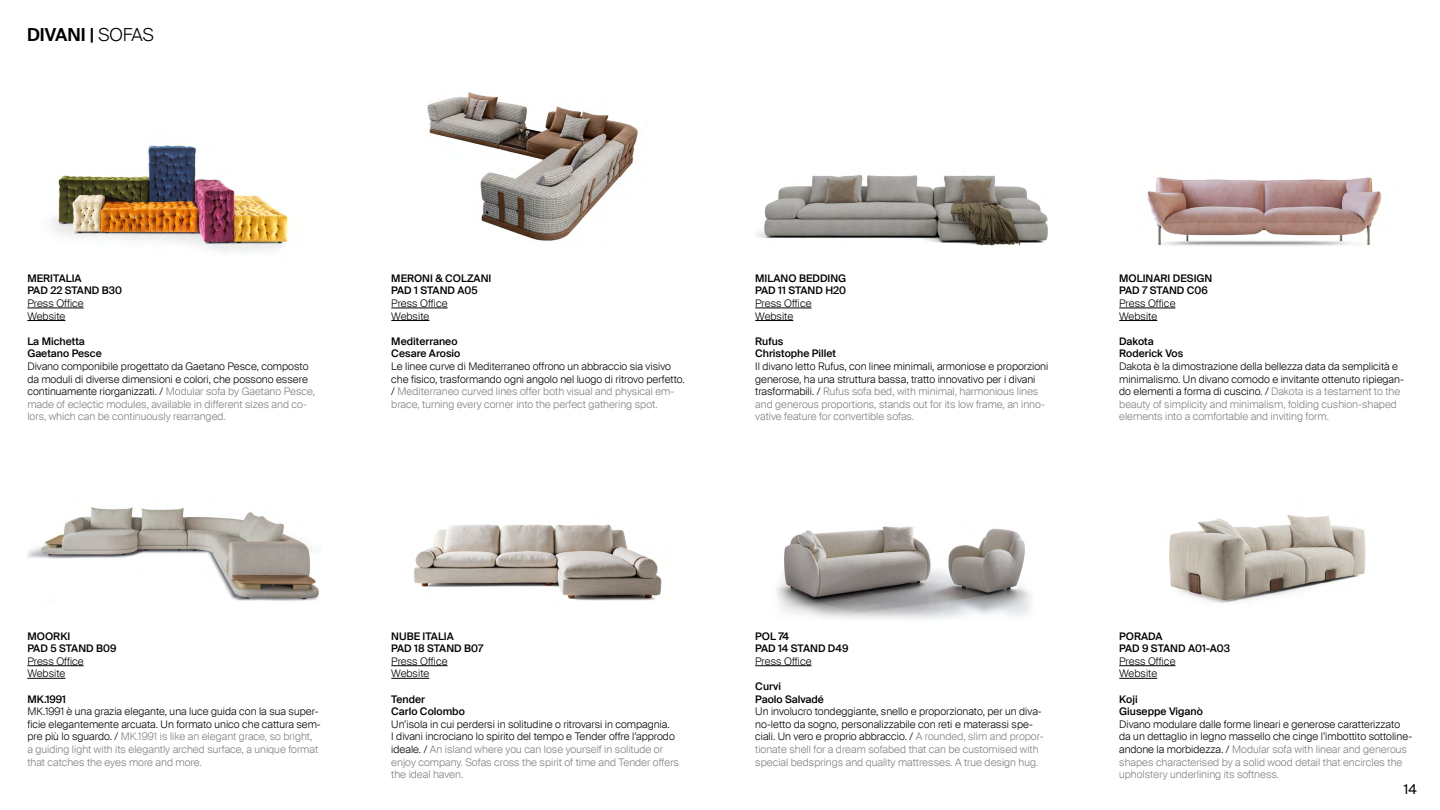
<style>
.page{position:relative;width:1440px;height:810px;background:#fff}
.page>*{position:absolute;margin:0;border:0;box-sizing:border-box;transform-origin:0 0}
.t1{font:600 18px "Suisse Intl";color:#000}
.t2{font:13.5px "Suisse Intl";color:#000}
.t3{font:300 10.5px/12.6px "Suisse Intl";color:#000}
.t4{font:500 10.5px/12.6px "Suisse Intl";color:#000}
.s1{font-weight:300}
.s2{color:#808080}
</style>
<div class="page">
<img style="left:427px;top:92px;width:211px;height:149px">
<hr style="left:391px;top:308px;width:57px;height:1px;background:#000">
<hr style="left:391px;top:320px;width:38px;height:1px;background:#000">
<img style="left:756px;top:174px;width:292px;height:72px">
<hr style="left:755px;top:308px;width:57px;height:1px;background:#000">
<hr style="left:755px;top:320px;width:38px;height:1px;background:#000">
<img style="left:1147px;top:177px;width:235px;height:69px">
<hr style="left:1119px;top:308px;width:57px;height:1px;background:#000">
<hr style="left:1119px;top:320px;width:38px;height:1px;background:#000">
<img style="left:51px;top:145px;width:237px;height:107px">
<hr style="left:27px;top:308px;width:57px;height:1px;background:#000">
<hr style="left:27px;top:320px;width:38px;height:1px;background:#000">
<img style="left:27px;top:507px;width:292px;height:94px">
<hr style="left:27px;top:665px;width:57px;height:1px;background:#000">
<hr style="left:27px;top:678px;width:38px;height:1px;background:#000">
<img style="left:414px;top:524px;width:248px;height:77px">
<hr style="left:391px;top:665px;width:57px;height:1px;background:#000">
<hr style="left:391px;top:678px;width:38px;height:1px;background:#000">
<img style="left:776px;top:526px;width:255px;height:94px">
<hr style="left:755px;top:665px;width:57px;height:1px;background:#000">
<img style="left:1169px;top:515px;width:197px;height:88px">
<hr style="left:1119px;top:665px;width:57px;height:1px;background:#000">
<hr style="left:1119px;top:678px;width:38px;height:1px;background:#000">
<h1 class="t1" style="left:27px;top:24px;width:128px">DIVANI | <span class="s1">SOFAS</span></h1>
<p class="t4" style="left:27px;top:272px;width:96px">MERITALIA<br>PAD 22 STAND B30</p>
<p class="t3" style="left:27px;top:297px;width:58px">Press Office<br>Website</p>
<p class="t4" style="left:27px;top:335px;width:76px">La Michetta<br>Gaetano Pesce</p>
<p class="t3" style="left:27px;top:360px;width:289px">Divano componibile progettato da Gaetano Pesce, composto da moduli di diverse dimensioni e colori, che possono essere continuamente riorganizzati. / <span class="s2">Modular sofa by Gaetano Pesce, made of eclectic modules, available in different sizes and co&shy;lors, which can be continuously rearranged.</span></p>
<p class="t4" style="left:391px;top:272px;width:102px">MERONI &amp; COLZANI<br>PAD 1 STAND A05</p>
<p class="t3" style="left:391px;top:297px;width:58px">Press Office<br>Website</p>
<p class="t4" style="left:391px;top:335px;width:71px">Mediterraneo<br>Cesare Arosio</p>
<p class="t3" style="left:391px;top:360px;width:295px">Le linee curve di Mediterraneo offrono un abbraccio sia visivo che fisico, trasformando ogni angolo nel luogo di ritrovo perfetto. / <span class="s2">Mediterraneo curved lines offer both visual and physical em&shy;brace, turning every corner into the perfect gathering spot.</span></p>
<p class="t4" style="left:755px;top:272px;width:93px">MILANO BEDDING<br>PAD 11 STAND H20</p>
<p class="t3" style="left:755px;top:297px;width:58px">Press Office<br>Website</p>
<p class="t4" style="left:755px;top:335px;width:82px">Rufus<br>Christophe Pillet</p>
<p class="t3" style="left:755px;top:360px;width:295px">Il divano letto Rufus, con linee minimali, armoniose e proporzioni generose, ha una struttura bassa, tratto innovativo per i divani trasformabili. / <span class="s2">Rufus sofa bed, with minimal, harmonious lines and generous proportions, stands out for its low frame, an inno&shy;vative feature for convertible sofas.</span></p>
<p class="t4" style="left:1119px;top:272px;width:95px">MOLINARI DESIGN<br>PAD 7 STAND C06</p>
<p class="t3" style="left:1119px;top:297px;width:58px">Press Office<br>Website</p>
<p class="t4" style="left:1119px;top:335px;width:66px">Dakota<br>Roderick Vos</p>
<p class="t3" style="left:1119px;top:360px;width:286px">Dakota è la dimostrazione della bellezza data da semplicità e minimalismo. Un divano comodo e invitante ottenuto ripiegan&shy;do elementi a forma di cuscino. / <span class="s2">Dakota is a testament to the beauty of simplicity and minimalism, folding cushion-shaped elements into a comfortable and inviting form.</span></p>
<p class="t4" style="left:27px;top:630px;width:91px">MOORKI<br>PAD 5 STAND B09</p>
<p class="t3" style="left:27px;top:655px;width:58px">Press Office<br>Website</p>
<p class="t4" style="left:27px;top:693px;width:40px">MK.1991</p>
<p class="t3" style="left:27px;top:705px;width:295px">MK.1991 è una grazia elegante, una luce guida con la sua super&shy;ficie elegantemente arcuata. Un formato unico che cattura sem&shy;pre più lo sguardo. / <span class="s2">MK.1991 is like an elegant grace, so bright,<br>a guiding light with its elegantly arched surface, a unique format that catches the eyes more and more.</span></p>
<p class="t4" style="left:391px;top:630px;width:93px">NUBE ITALIA<br>PAD 18 STAND B07</p>
<p class="t3" style="left:391px;top:655px;width:58px">Press Office<br>Website</p>
<p class="t4" style="left:391px;top:693px;width:75px">Tender<br>Carlo Colombo</p>
<p class="t3" style="left:391px;top:718px;width:289px">Un’isola in cui perdersi in solitudine o ritrovarsi in compagnia.<br>I divani incrociano lo spirito del tempo e Tender offre l’approdo ideale. / <span class="s2">An island where you can lose yourself in solitude or enjoy company. Sofas cross the spirit of time and Tender offers the ideal haven.</span></p>
<p class="t4" style="left:755px;top:630px;width:95px">POL 74<br>PAD 14 STAND D49</p>
<p class="t3" style="left:755px;top:655px;width:58px">Press Office</p>
<p class="t4" style="left:755px;top:680px;width:70px">Curvi<br>Paolo Salvadé</p>
<p class="t3" style="left:755px;top:705px;width:290px">Un involucro tondeggiante, snello e proporzionato, per un diva&shy;no-letto da sogno, personalizzabile con reti e materassi spe&shy;ciali. Un vero e proprio abbraccio. / <span class="s2">A rounded, slim and propor&shy;tionate shell for a dream sofabed that can be customised with special bedsprings and quality mattresses. A true design hug.</span></p>
<p class="t4" style="left:1119px;top:630px;width:112px">PORADA<br>PAD 9 STAND A01-A03</p>
<p class="t3" style="left:1119px;top:655px;width:58px">Press Office<br>Website</p>
<p class="t4" style="left:1119px;top:693px;width:85px">Koji<br>Giuseppe Viganò</p>
<p class="t3" style="left:1119px;top:718px;width:295px">Divano modulare dalle forme lineari e generose caratterizzato da un dettaglio in legno massello che cinge l’imbottito sottoline&shy;andone la morbidezza. / <span class="s2">Modular sofa with linear and generous shapes characterised by a solid wood detail that encircles the upholstery underlining its softness.</span></p>
<p class="t2" style="left:1403px;top:782px;width:15px">14</p>
</div>
